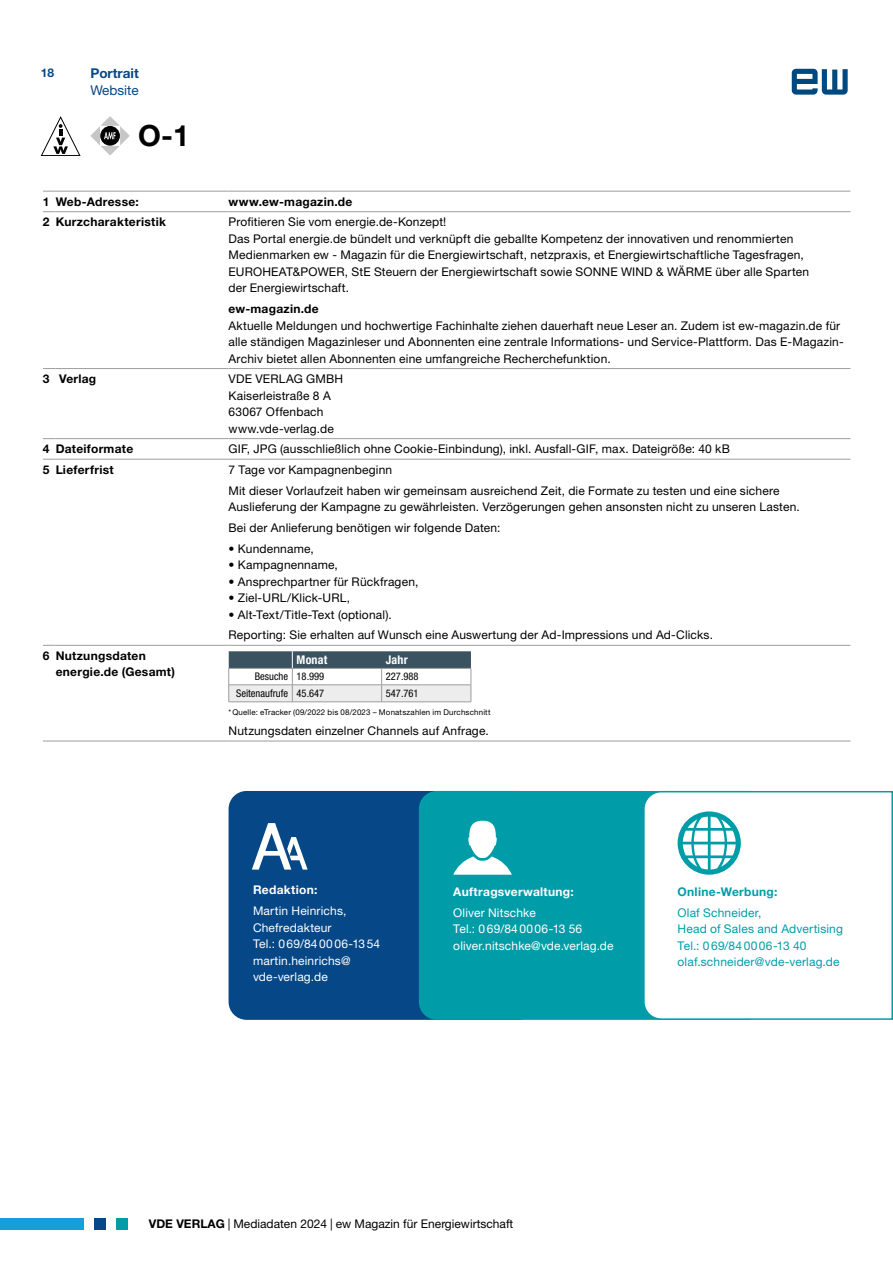
<style>
.page{position:relative;width:893px;height:1263px;background:#fff}
.page>*{position:absolute;margin:0;border:0;box-sizing:border-box;transform-origin:0 0}
.t1{font:700 29.25px "Helvetica Neue LT Std";color:#000}
.t2{font:700 13.5px "Helvetica Neue LT Std";color:#064787}
.t3{font:13.5px "Helvetica Neue LT Std";color:#064787}
.t4{font:12px/16.5px "Helvetica Neue LT Std";letter-spacing:.015em;color:#000}
.t5{font:12px/16.5px "Helvetica Neue LT Std";letter-spacing:.015em;color:#fff}
.t6{font:700 12px/16.5px "Helvetica Neue LT Std";letter-spacing:.025em;color:#000}
.t7{font:12px/16.5px "Helvetica Neue LT Std";letter-spacing:.015em;color:#009da8}
.t8{font:700 12px "Helvetica Neue LT Std";letter-spacing:.025em;color:#fff}
.t9{font:700 12px "Helvetica Neue LT Std";letter-spacing:.025em;color:#009da8}
.t10{font:700 condensed 12px "Helvetica Neue LT Std";letter-spacing:.015em;color:#fff}
.t11{font:700 12px "Helvetica Neue LT Std";color:#064787}
.t12{font:condensed 10.5px "Helvetica Neue LT Std";color:#000}
.t13{font:7.95px "Helvetica Neue LT Std";letter-spacing:.02em;color:#000}
.s1{font-weight:700}
</style>
<div class="page">
<div style="left:229px;top:791px;width:307px;height:229px;background:#064787;border-radius:18px"></div>
<div style="left:419px;top:791px;width:223px;height:229px;background:#009da8"></div>
<svg style="left:642px;top:790px;width:251px;height:230px"></svg>
<svg style="left:453px;top:821px;width:59px;height:54px;background:#7cccd2"></svg>
<svg style="left:678px;top:811px;width:63px;height:64px"></svg>
<svg style="left:43px;top:191px;width:13px;height:1px"></svg>
<hr style="left:56px;top:191px;width:173px;height:1px;background:#9d9d9c">
<hr style="left:229px;top:191px;width:621px;height:1px;background:#9d9d9c">
<svg style="left:43px;top:211px;width:13px;height:1px"></svg>
<hr style="left:56px;top:211px;width:173px;height:1px;background:#9d9d9c">
<hr style="left:229px;top:211px;width:621px;height:1px;background:#9d9d9c">
<svg style="left:43px;top:368px;width:13px;height:1px"></svg>
<hr style="left:56px;top:368px;width:173px;height:1px;background:#9d9d9c">
<hr style="left:229px;top:368px;width:621px;height:1px;background:#9d9d9c">
<svg style="left:43px;top:438px;width:13px;height:1px"></svg>
<hr style="left:56px;top:438px;width:173px;height:1px;background:#9d9d9c">
<hr style="left:229px;top:438px;width:621px;height:1px;background:#9d9d9c">
<svg style="left:43px;top:459px;width:13px;height:1px"></svg>
<hr style="left:56px;top:459px;width:173px;height:1px;background:#9d9d9c">
<hr style="left:229px;top:459px;width:621px;height:1px;background:#9d9d9c">
<svg style="left:43px;top:645px;width:13px;height:1px"></svg>
<hr style="left:56px;top:645px;width:173px;height:1px;background:#9d9d9c">
<hr style="left:229px;top:645px;width:621px;height:1px;background:#9d9d9c">
<svg style="left:43px;top:741px;width:13px;height:1px"></svg>
<hr style="left:56px;top:741px;width:173px;height:1px;background:#9d9d9c">
<hr style="left:229px;top:741px;width:621px;height:1px;background:#9d9d9c">
<svg style="left:228px;top:651px;width:244px;height:51px"></svg>
<svg style="left:252px;top:823px;width:56px;height:46px"></svg>
<svg style="left:792px;top:69px;width:56px;height:26px"></svg>
<svg style="left:90px;top:116px;width:40px;height:40px"></svg>
<div style="left:0;top:1217px;width:84px;height:12px;background:#169fdb"></div>
<div style="left:94px;top:1217px;width:12px;height:12px;background:#064787"></div>
<div style="left:116px;top:1217px;width:12px;height:12px;background:#009da8"></div>
<svg style="left:41px;top:116px;width:39px;height:40px"></svg>
<p class="t11" style="left:41px;top:66px;width:15px">18</p>
<p class="t2" style="left:90px;top:65px;width:50px">Portrait</p>
<p class="t3" style="left:90px;top:82px;width:50px">Website</p>
<h1 class="t1" style="left:138px;top:118px;width:53px">O-1</h1>
<p class="t6" style="left:43px;top:193px;width:97px">1 Web-Adresse:</p>
<p class="t6" style="left:229px;top:193px;width:125px">www.ew-magazin.de</p>
<p class="t6" style="left:43px;top:213px;width:124px">2 Kurzcharakteristik</p>
<p class="t4" style="left:229px;top:214px;width:582px">Profitieren Sie vom energie.de-Konzept!<br>Das Portal energie.de bündelt und verknüpft die geballte Kompetenz der innovativen und renommierten Medienmarken ew - Magazin für die Energiewirtschaft, netzpraxis, et Energiewirtschaftliche Tagesfragen, EUROHEAT&amp;POWER, StE Steuern der Energiewirtschaft sowie SONNE WIND &amp; WÄRME über alle Sparten der Energiewirtschaft.</p>
<p class="t6" style="left:229px;top:300px;width:92px">ew-magazin.de</p>
<p class="t4" style="left:229px;top:317px;width:617px">Aktuelle Meldungen und hochwertige Fachinhalte ziehen dauerhaft neue Leser an. Zudem ist ew-magazin.de für alle ständigen Magazinleser und Abonnenten eine zentrale Informations- und Service-Plattform. Das E-Magazin-<br>Archiv bietet allen Abonnenten eine umfangreiche Recherchefunktion.</p>
<p class="t6" style="left:43px;top:370px;width:55px">3 Verlag</p>
<p class="t4" style="left:229px;top:370px;width:116px">VDE VERLAG GMBH<br>Kaiserleistraße 8 A<br>63067 Offenbach www.vde-verlag.de</p>
<p class="t6" style="left:43px;top:440px;width:92px">4 Dateiformate</p>
<p class="t4" style="left:229px;top:440px;width:503px">GIF, JPG (ausschließlich ohne Cookie-Einbindung), inkl. Ausfall-GIF, max. Dateigröße: 40 kB</p>
<p class="t6" style="left:43px;top:461px;width:72px">5 Lieferfrist</p>
<p class="t4" style="left:229px;top:459px;width:552px;line-height:20.7px">7 Tage vor Kampagnenbeginn<br>Mit dieser Vorlaufzeit haben wir gemeinsam ausreichend Zeit, die Formate zu testen und eine sichere</p>
<p class="t4" style="left:229px;top:496px;width:573px;line-height:20.7px">Auslieferung der Kampagne zu gewährleisten. Verzögerungen gehen ansonsten nicht zu unseren Lasten.<br>Bei der Anlieferung benötigen wir folgende Daten:</p>
<p class="t4" style="left:229px;top:540px;width:87px">• Kundenname,</p>
<p class="t4" style="left:229px;top:556px;width:111px">• Kampagnenname,</p>
<p class="t4" style="left:229px;top:573px;width:191px">• Ansprechpartner für Rückfragen,</p>
<p class="t4" style="left:229px;top:589px;width:123px">• Ziel-URL/Klick-URL,</p>
<p class="t4" style="left:229px;top:604px;width:486px;line-height:20.7px">• Alt-Text/Title-Text (optional).<br>Reporting: Sie erhalten auf Wunsch eine Auswertung der Ad-Impressions und Ad-Clicks.</p>
<p class="t6" style="left:56px;top:647px;width:121px;text-indent:-13px">6 Nutzungsdaten energie.de (Gesamt)</p>
<p class="t10" style="left:297px;top:653px;width:32px">Monat</p>
<p class="t10" style="left:386px;top:653px;width:23px">Jahr</p>
<p class="t12" style="left:255px;top:670px;width:71px">Besuche 18.999</p>
<p class="t12" style="left:386px;top:670px;width:34px">227.988</p>
<p class="t12" style="left:236px;top:687px;width:90px">Seitenaufrufe 45.647</p>
<p class="t12" style="left:386px;top:687px;width:34px">547.761</p>
<p class="t13" style="left:229px;top:707px;width:264px">*Quelle: eTracker (09/2022 bis 08/2023 – Monatszahlen im Durchschnitt</p>
<p class="t4" style="left:229px;top:722px;width:262px">Nutzungsdaten einzelner Channels auf Anfrage.</p>
<p class="t8" style="left:253px;top:883px;width:66px">Redaktion:</p>
<p class="t5" style="left:253px;top:902px;width:129px">Martin Heinrichs,<br>Chefredakteur<br>Tel.: 069/840006-1354 martin.heinrichs@ vde-verlag.de</p>
<p class="t8" style="left:453px;top:884px;width:122px">Auftragsverwaltung:</p>
<p class="t5" style="left:453px;top:904px;width:162px">Oliver Nitschke<br>Tel.: 069/840006-13 56 oliver.nitschke@vde.verlag.de</p>
<p class="t9" style="left:678px;top:884px;width:101px">Online-Werbung:</p>
<p class="t7" style="left:678px;top:904px;width:167px">Olaf Schneider,<br>Head of Sales and Advertising<br>Tel.: 069/840006-13 40 olaf.schneider@vde-verlag.de</p>
<p class="t4" style="left:149px;top:1215px;width:366px"><span class="s1">VDE VERLAG</span> | Mediadaten 2024 | ew Magazin für Energiewirtschaft</p>
</div>
